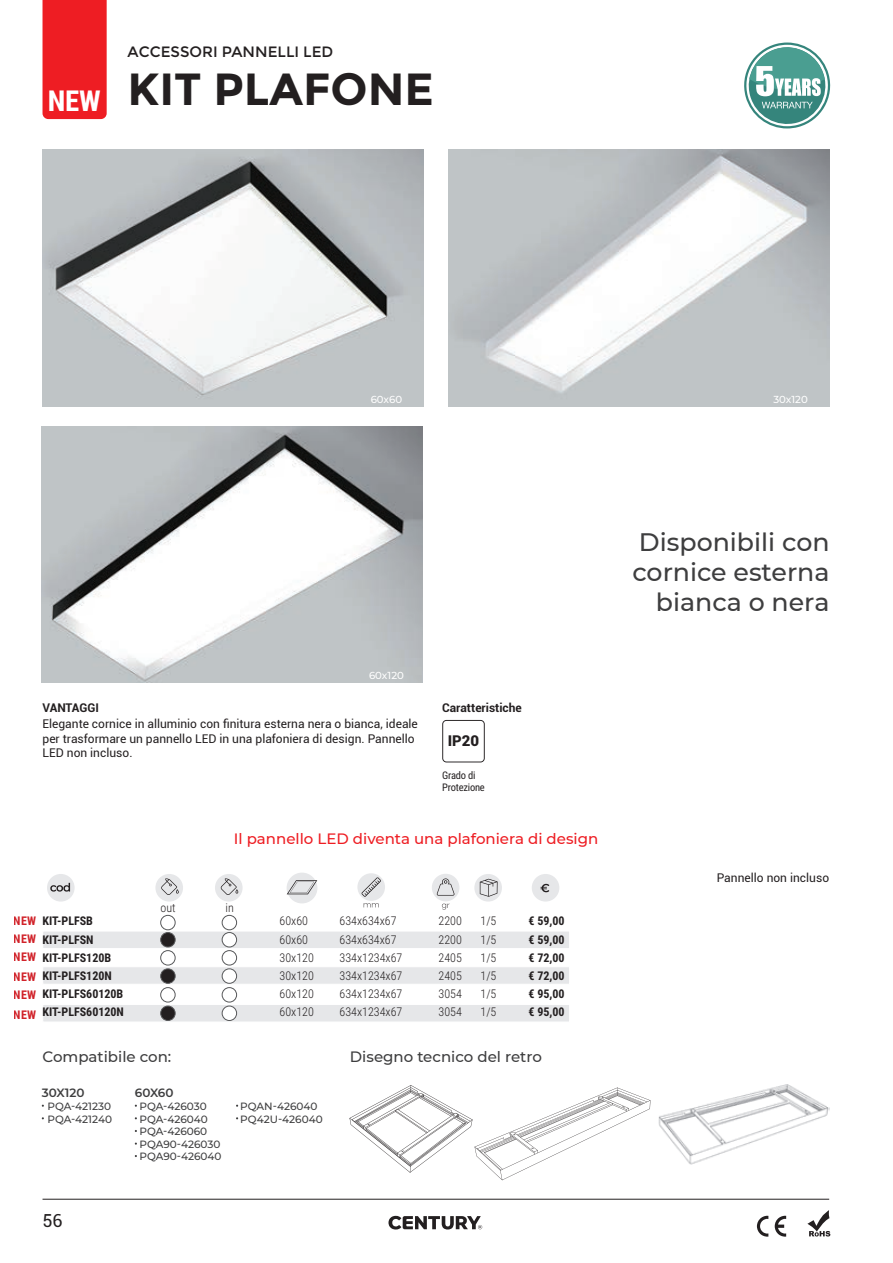
<style>
.page{position:relative;width:893px;height:1263px;background:#fff}
.page>*{position:absolute;margin:0;border:0;box-sizing:border-box;transform-origin:0 0}
.t1{font:700 45px "Montserrat";color:#231f20}
.t2{font:700 28.8px "Roboto Condensed";color:#fff}
.t3{font:500 25.2px/30.3px "Montserrat";color:#3e3e3f;text-align:right}
.t4{font:18px "Roboto";color:#231f20}
.t5{font:500 15px "Montserrat";color:#ee1d23}
.t6{font:500 15px "Montserrat";color:#3e3e3f}
.t7{font:15px "Montserrat";color:#231f20}
.t8{font:900 15px "Roboto";color:#231f20}
.t9{font:12px/14.4px "Roboto";color:#231f20}
.t10{font:300 12px "Roboto Condensed";color:#231f20}
.t11{font:700 12px "Roboto Condensed";color:#231f20}
.t12{font:700 12px "Roboto";color:#231f20}
.t13{font:700 12px/17.9px "Roboto Condensed";color:#d1232a;text-align:justify}
.t14{font:600 12px "Montserrat";color:#3e3e3f}
.t15{font:500 10.5px/12.6px "Montserrat";color:#3e3e3f}
.t16{font:10.5px/12.6px "Roboto Condensed";letter-spacing:-.02em;color:#231f20}
.t17{font:500 10.2px "Montserrat";color:#fff}
</style>
<div class="page">
<hr style="left:43px;top:1199px;width:786px;height:1px;background:#231f20">
<svg style="left:388px;top:1216px;width:94px;height:13px"></svg>
<svg style="left:757px;top:1216px;width:11px;height:20px"></svg>
<svg style="left:775px;top:1216px;width:11px;height:20px"></svg>
<svg style="left:807px;top:1210px;width:23px;height:26px"></svg>
<div style="left:43px;top:931px;width:527px;height:18px;background:#e6e7e9;border:1px solid #fff"></div>
<div style="left:43px;top:966px;width:527px;height:18px;background:#e6e7e9;border:1px solid #fff"></div>
<div style="left:43px;top:1004px;width:527px;height:18px;background:#e6e7e9;border:1px solid #fff"></div>
<svg style="left:442px;top:720px;width:43px;height:42px"></svg>
<svg style="left:744px;top:43px;width:86px;height:85px"></svg>
<img style="left:43px;top:150px;width:380px;height:256px">
<img style="left:448px;top:150px;width:381px;height:256px">
<img style="left:42px;top:426px;width:381px;height:257px">
<svg style="left:350px;top:1085px;width:300px;height:95px"></svg>
<div style="left:47px;top:874px;width:28px;height:27px;background:#e6e7e9;border-radius:50%"></div>
<svg style="left:50px;top:883px;width:20px;height:8px"></svg>
<div style="left:155px;top:874px;width:28px;height:27px;background:#e6e7e9;border-radius:50%"></div>
<svg style="left:161px;top:878px;width:18px;height:17px"></svg>
<div style="left:215px;top:874px;width:28px;height:27px;background:#e6e7e9;border-radius:50%"></div>
<svg style="left:221px;top:878px;width:17px;height:17px"></svg>
<svg style="left:364px;top:903px;width:15px;height:4px"></svg>
<div style="left:357px;top:873px;width:28px;height:28px;background:#e6e7e9;border-radius:50%"></div>
<svg style="left:361px;top:877px;width:20px;height:20px"></svg>
<div style="left:432px;top:874px;width:27px;height:27px;background:#e6e7e9;border-radius:50%"></div>
<svg style="left:442px;top:904px;width:7px;height:5px"></svg>
<svg style="left:437px;top:878px;width:18px;height:18px"></svg>
<div style="left:474px;top:874px;width:28px;height:27px;background:#e6e7e9;border-radius:50%"></div>
<svg style="left:480px;top:879px;width:18px;height:18px"></svg>
<div style="left:532px;top:874px;width:27px;height:27px;background:#e6e7e9;border-radius:50%"></div>
<svg style="left:541px;top:884px;width:8px;height:8px"></svg>
<div style="left:161px;top:915px;width:14px;height:15px;border:1px solid #57585a;border-radius:50%"></div>
<div style="left:222px;top:915px;width:15px;height:15px;border:1px solid #57585a;border-radius:50%"></div>
<div style="left:161px;top:950px;width:14px;height:15px;border:1px solid #57585a;border-radius:50%"></div>
<div style="left:161px;top:987px;width:14px;height:15px;border:1px solid #57585a;border-radius:50%"></div>
<div style="left:222px;top:950px;width:15px;height:15px;border:1px solid #57585a;border-radius:50%"></div>
<div style="left:222px;top:987px;width:15px;height:15px;border:1px solid #57585a;border-radius:50%"></div>
<div style="left:161px;top:932px;width:14px;height:15px;background:#231f20;border-radius:50%"></div>
<div style="left:161px;top:932px;width:14px;height:15px;border:1px solid #57585a;border-radius:50%"></div>
<div style="left:222px;top:932px;width:15px;height:15px;background:#fff;border-radius:50%"></div>
<div style="left:222px;top:932px;width:15px;height:15px;border:1px solid #57585a;border-radius:50%"></div>
<div style="left:161px;top:969px;width:14px;height:14px;background:#231f20;border-radius:50%"></div>
<div style="left:161px;top:969px;width:14px;height:14px;border:1px solid #57585a;border-radius:50%"></div>
<div style="left:161px;top:1006px;width:14px;height:14px;background:#231f20;border-radius:50%"></div>
<div style="left:161px;top:1006px;width:14px;height:15px;border:1px solid #57585a;border-radius:50%"></div>
<div style="left:222px;top:969px;width:15px;height:14px;background:#fff;border-radius:50%"></div>
<div style="left:222px;top:969px;width:15px;height:14px;border:1px solid #57585a;border-radius:50%"></div>
<div style="left:222px;top:1006px;width:15px;height:14px;background:#fff;border-radius:50%"></div>
<div style="left:222px;top:1006px;width:15px;height:15px;border:1px solid #57585a;border-radius:50%"></div>
<div style="left:287px;top:873px;width:30px;height:30px;background:#e6e7e9;border-radius:50%"></div>
<svg style="left:287px;top:880px;width:30px;height:14px"></svg>
<img style="left:658px;top:1084px;width:171px;height:81px">
<div style="left:43px;top:0;width:64px;height:119px;background:#ee1d23"></div>
<h2 class="t2" style="left:48px;top:80px;width:54px">NEW</h2>
<p class="t7" style="left:128px;top:43px;width:207px">ACCESSORI PANNELLI LED</p>
<h1 class="t1" style="left:128px;top:62px;width:308px">KIT PLAFONE</h1>
<p class="t17" style="left:371px;top:393px;width:33px">60x60</p>
<p class="t17" style="left:773px;top:393px;width:36px">30x120</p>
<p class="t17" style="left:369px;top:669px;width:36px">60x120</p>
<h3 class="t3" style="left:632px;top:526px;width:199px">Disponibili con cornice esterna bianca o nera</h3>
<p class="t12" style="left:43px;top:701px;width:58px">VANTAGGI</p>
<p class="t12" style="left:442px;top:701px;width:81px">Caratteristiche</p>
<p class="t9" style="left:43px;top:717px;width:377px">Elegante cornice in alluminio con finitura esterna nera o bianca, ideale per trasformare un pannello LED in una plafoniera di design. Pannello<br>LED non incluso.</p>
<p class="t8" style="left:448px;top:730px;width:33px">IP20</p>
<p class="t16" style="left:442px;top:768px;width:44px">Grado di<br>Protezione</p>
<p class="t5" style="left:234px;top:829px;width:366px">Il pannello LED diventa una plafoniera di design</p>
<p class="t10" style="left:161px;top:900px;width:17px">out</p>
<p class="t10" style="left:226px;top:901px;width:10px">in</p>
<p class="t11" style="left:43px;top:914px;width:52px">KIT-PLFSB</p>
<p class="t10" style="left:280px;top:914px;width:30px">60x60</p>
<p class="t10" style="left:340px;top:914px;width:58px">634x634x67</p>
<p class="t10" style="left:439px;top:914px;width:25px">2200</p>
<p class="t10" style="left:481px;top:914px;width:17px">1/5</p>
<p class="t11" style="left:529px;top:914px;width:38px">€ 59,00</p>
<p class="t11" style="left:43px;top:932px;width:53px">KIT-PLFSN</p>
<p class="t10" style="left:280px;top:932px;width:30px">60x60</p>
<p class="t10" style="left:340px;top:932px;width:58px">634x634x67</p>
<p class="t10" style="left:439px;top:932px;width:25px">2200</p>
<p class="t10" style="left:481px;top:932px;width:17px">1/5</p>
<p class="t11" style="left:529px;top:932px;width:38px">€ 59,00</p>
<p class="t11" style="left:43px;top:950px;width:70px">KIT-PLFS120B</p>
<p class="t10" style="left:280px;top:950px;width:36px">30x120</p>
<p class="t10" style="left:340px;top:950px;width:64px">334x1234x67</p>
<p class="t10" style="left:439px;top:950px;width:25px">2405</p>
<p class="t10" style="left:481px;top:950px;width:17px">1/5</p>
<p class="t11" style="left:529px;top:950px;width:38px">€ 72,00</p>
<p class="t11" style="left:43px;top:969px;width:71px">KIT-PLFS120N</p>
<p class="t10" style="left:280px;top:969px;width:36px">30x120</p>
<p class="t10" style="left:340px;top:969px;width:64px">334x1234x67</p>
<p class="t10" style="left:439px;top:969px;width:25px">2405</p>
<p class="t10" style="left:481px;top:969px;width:17px">1/5</p>
<p class="t11" style="left:529px;top:969px;width:38px">€ 72,00</p>
<p class="t11" style="left:43px;top:987px;width:82px">KIT-PLFS60120B</p>
<p class="t10" style="left:280px;top:987px;width:36px">60x120</p>
<p class="t10" style="left:340px;top:987px;width:64px">634x1234x67</p>
<p class="t10" style="left:439px;top:987px;width:25px">3054</p>
<p class="t10" style="left:481px;top:987px;width:17px">1/5</p>
<p class="t11" style="left:529px;top:987px;width:38px">€ 95,00</p>
<p class="t11" style="left:43px;top:1005px;width:83px">KIT-PLFS60120N</p>
<p class="t10" style="left:280px;top:1005px;width:36px">60x120</p>
<p class="t10" style="left:340px;top:1005px;width:64px">634x1234x67</p>
<p class="t10" style="left:439px;top:1005px;width:25px">3054</p>
<p class="t10" style="left:481px;top:1005px;width:17px">1/5</p>
<p class="t11" style="left:529px;top:1005px;width:38px">€ 95,00</p>
<p class="t13" style="left:14px;top:912px;width:24px">NEW NEW NEW</p>
<p class="t13" style="left:14px;top:986px;width:24px">NEW</p>
<p class="t13" style="left:14px;top:968px;width:24px">NEW</p>
<p class="t13" style="left:14px;top:1006px;width:24px">NEW</p>
<p class="t6" style="left:43px;top:1048px;width:130px">Compatibile con:</p>
<p class="t15" style="left:47px;top:1100px;width:66px">PQA-421230<br>PQA-421240</p>
<p class="t14" style="left:42px;top:1085px;width:44px">30X120</p>
<p class="t14" style="left:135px;top:1085px;width:40px">60X60</p>
<p class="t15" style="left:140px;top:1100px;width:84px">PQA-426030<br>PQA-426040<br>PQA-426060<br>PQA90-426030<br>PQA90-426040</p>
<p class="t15" style="left:240px;top:1100px;width:84px">PQAN-426040<br>PQ42U-426040</p>
<h3 class="t4" style="left:43px;top:1210px;width:22px">56</h3>
<p class="t6" style="left:350px;top:1048px;width:194px">Disegno tecnico del retro</p>
<p class="t9" style="left:717px;top:870px;width:114px">Pannello non incluso</p>
</div>
